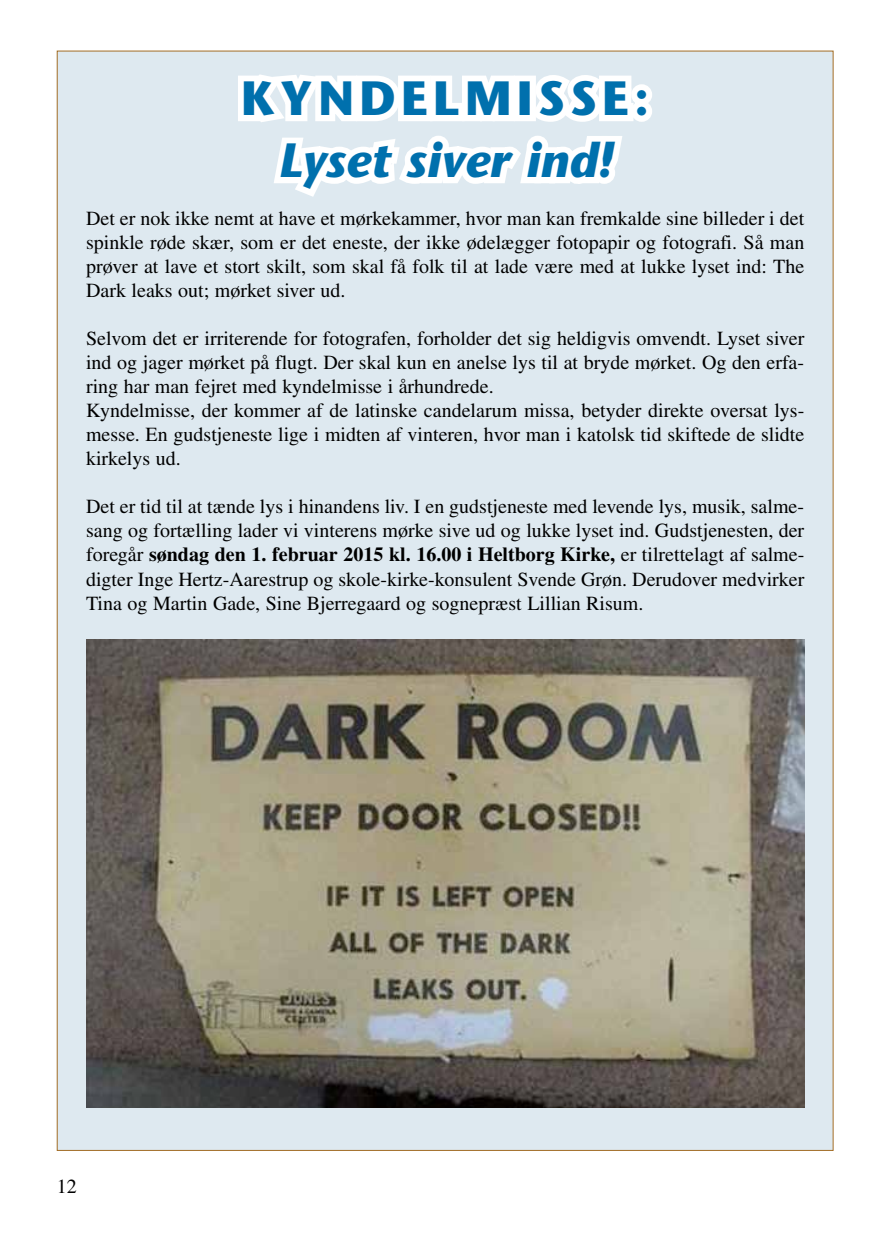
<style>
.page{position:relative;width:879px;height:1248px;background:#fff}
.page>*{position:absolute;margin:0;border:0;box-sizing:border-box;transform-origin:0 0}
.t1{font:italic 700 48px "Stone Sans";color:#0070ad}
.t2{font:700 48px "Stone Sans";letter-spacing:.11em;color:#0070ad}
.t3{font:20px/24px "Times";color:#000;text-align:justify}
.s1{font-weight:700}
</style>
<div class="page">
<div style="left:57px;top:51px;width:776px;height:1099px;background:#dee9f0"></div>
<svg style="left:232px;top:50px;width:426px;height:147px"></svg>
<img style="left:86px;top:639px;width:718px;height:468px">
<h1 class="t2" style="left:241px;top:70px;width:328px">KYNDELMISSE</h1>
<h1 class="t2" style="left:634px;top:70px;width:17px">:</h1>
<h1 class="t1" style="left:278px;top:132px;width:335px">Lyset siver ind!</h1>
<p class="t3" style="left:86px;top:206px;width:720px">Det er nok ikke nemt at have et mørkekammer, hvor man kan fremkalde sine billeder i det spinkle røde skær, som er det eneste, der ikke ødelægger fotopapir og fotografi. Så man prøver at lave et stort skilt, som skal få folk til at lade være med at lukke lyset ind: The Dark leaks out; mørket siver ud.</p>
<p class="t3" style="left:86px;top:326px;width:720px;text-align:left">Selvom det er irriterende for fotografen, forholder det sig heldigvis omvendt. Lyset siver ind og jager mørket på flugt. Der skal kun en anelse lys til at bryde mørket. Og den erfa&shy;ring har man fejret med kyndelmisse i århundrede.<br>Kyndelmisse, der kommer af de latinske candelarum missa, betyder direkte oversat lys&shy;messe. En gudstjeneste lige i midten af vinteren, hvor man i katolsk tid skiftede de slidte kirkelys ud.</p>
<p class="t3" style="left:86px;top:494px;width:720px">Det er tid til at tænde lys i hinandens liv. I en gudstjeneste med levende lys, musik, salme&shy;sang og fortælling lader vi vinterens mørke sive ud og lukke lyset ind. Gudstjenesten, der foregår <span class="s1">søndag den 1. februar 2015 kl. 16.00 i Heltborg Kirke,</span> er tilrettelagt af salme&shy;digter Inge Hertz-Aarestrup og skole-kirke-konsulent Svende Grøn. Derudover medvirker Tina og Martin Gade, Sine Bjerregaard og sognepræst Lillian Risum.</p>
<p class="t3" style="left:57px;top:1173px;width:21px">12</p>
</div>
